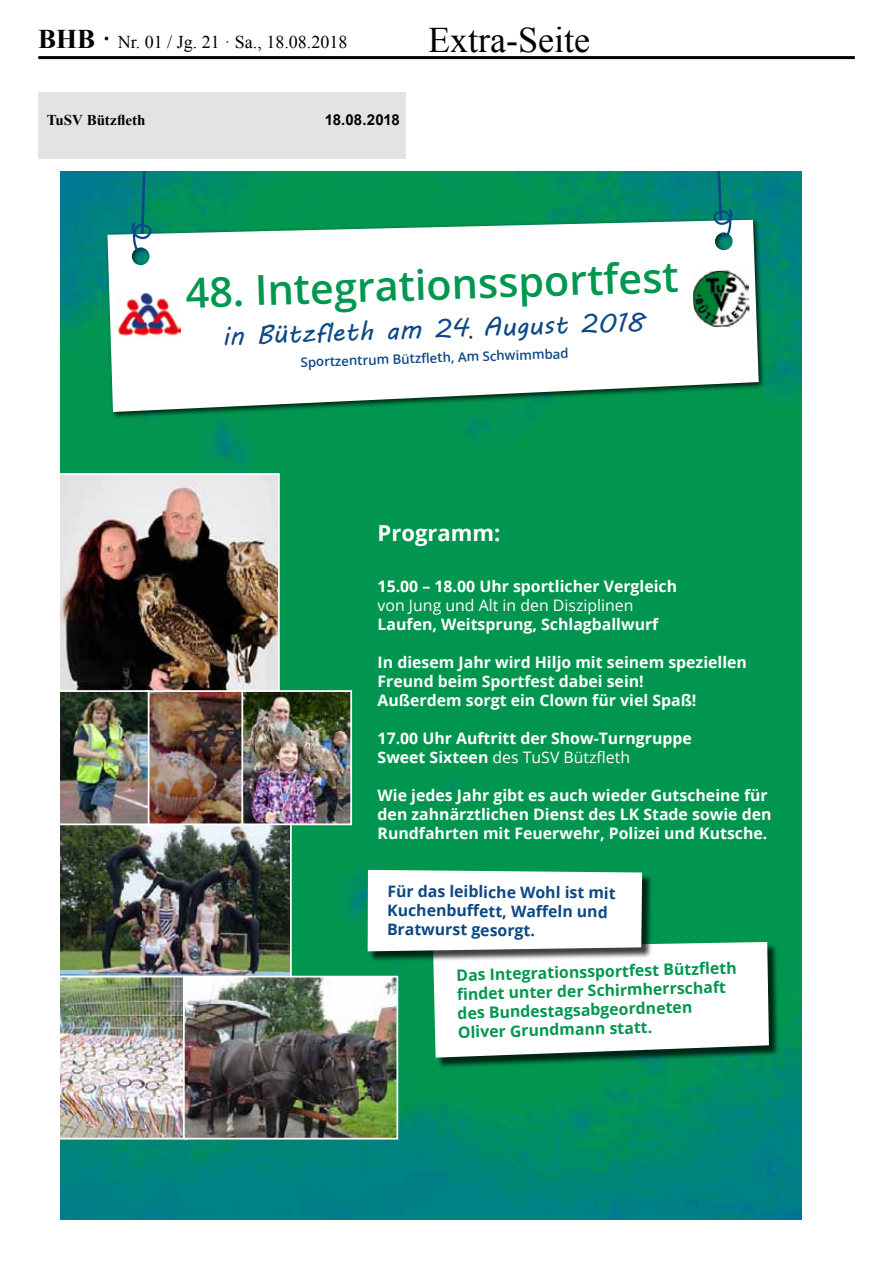
<style>
.page{position:relative;width:893px;height:1263px;background:#fff}
.page>*{position:absolute;margin:0;border:0;box-sizing:border-box;transform-origin:0 0}
.t1{font:600 41.4px "Open Sans";color:#02974f}
.t2{font:36px "Times New Roman";color:#000}
.t3{font:26.4px "MV Boli";color:#0e4885}
.t4{font:700 22.05px "Open Sans";color:#fff}
.t5{font:18px "Times New Roman";color:#000}
.t6{font:700 15.9px/19px "Open Sans";color:#fff}
.t7{font:700 15.9px/18.9px "Open Sans";color:#02974f}
.t8{font:700 15.9px/18.9px "Open Sans";letter-spacing:-.01em;color:#0e4885}
.t9{font:15.9px "Open Sans";color:#fff}
.t10{font:700 15px "Times New Roman";color:#000}
.t11{font:700 15px "Arial";letter-spacing:-.015em;color:#000}
.t12{font:600 13.2px "Open Sans";color:#0e4885}
.s1{font-weight:700;font-size:27px}
.s2{font-weight:400}
</style>
<div class="page">
<hr style="left:38px;top:56px;width:817px;height:3px;background:#000">
<img style="left:60px;top:171px;width:741px;height:1048px">
<img style="left:60px;top:472px;width:221px;height:217px">
<div style="left:434px;top:943px;width:346px;height:125px;background:#000;opacity:.75"></div>
<img style="left:60px;top:689px;width:709px;height:451px">
<svg style="left:139px;top:171px;width:585px;height:46px"></svg>
<div style="left:105px;top:217px;width:661px;height:202px;background:#000;opacity:.75"></div>
<svg style="left:107px;top:220px;width:652px;height:192px"></svg>
<svg style="left:713px;top:209px;width:20px;height:28px"></svg>
<svg style="left:131px;top:222px;width:21px;height:30px"></svg>
<img style="left:692px;top:270px;width:58px;height:58px">
<img style="left:117px;top:288px;width:64px;height:53px">
<div style="left:716px;top:355px;width:32px;height:24px;background:#fff"></div>
<div style="left:38px;top:92px;width:367px;height:67px;background:#e3e3e3"></div>
<p class="t5" style="left:38px;top:30px;width:311px"><span class="s1">BHB ·</span> Nr. 01 / Jg. 21 · Sa., 18.08.2018</p>
<h2 class="t2" style="left:428px;top:15px;width:163px">Extra-Seite</h2>
<p class="t10" style="left:47px;top:110px;width:100px">TuSV Bützfleth</p>
<p class="t11" style="left:325px;top:110px;width:76px">18.08.2018</p>
<h1 class="t1" style="left:185px;top:265px;width:495px;rotate:-2deg">48. Integrationssportfest</h1>
<h3 class="t3" style="left:222px;top:318px;width:424px;rotate:-2deg">in Bützfleth am 24 August 2018</h3>
<p class="t12" style="left:300px;top:353px;width:270px;rotate:-2deg">Sportzentrum Bützfleth, Am Schwimmbad</p>
<h3 class="t4" style="left:378px;top:517px;width:124px">Programm:</h3>
<p class="t6" style="left:378px;top:576px;width:301px">15.00 – 18.00 Uhr sportlicher Vergleich</p>
<p class="t9" style="left:378px;top:594px;width:257px">von Jung und Alt in den Disziplinen</p>
<p class="t6" style="left:378px;top:614px;width:282px">Laufen, Weitsprung, Schlagballwurf</p>
<p class="t6" style="left:378px;top:652px;width:371px">In diesem Jahr wird Hiljo mit seinem speziellen<br>Freund beim Sportfest dabei sein!<br>Außerdem sorgt ein Clown für viel Spaß!</p>
<p class="t6" style="left:378px;top:728px;width:316px">17.00 Uhr Auftritt der Show-Turngruppe<br>Sweet Sixteen <span class="s2">des TuSV Bützfleth</span></p>
<p class="t6" style="left:378px;top:785px;width:395px">Wie jedes Jahr gibt es auch wieder Gutscheine für den zahnärztlichen Dienst des LK Stade sowie den<br>Rundfahrten mit Feuerwehr, Polizei und Kutsche.</p>
<p class="t8" style="left:387px;top:882px;width:230px">Für das leibliche Wohl ist mit<br>Kuchenbuffett, Waffeln und<br>Bratwurst gesorgt.</p>
<p class="t7" style="left:456px;top:966px;width:282px;rotate:-2deg">Das Integrationssportfest Bützfl eth fi ndet unter der Schirmherrschaft des Bundestagsabgeordneten<br>Oliver Grundmann statt.</p>
</div>
